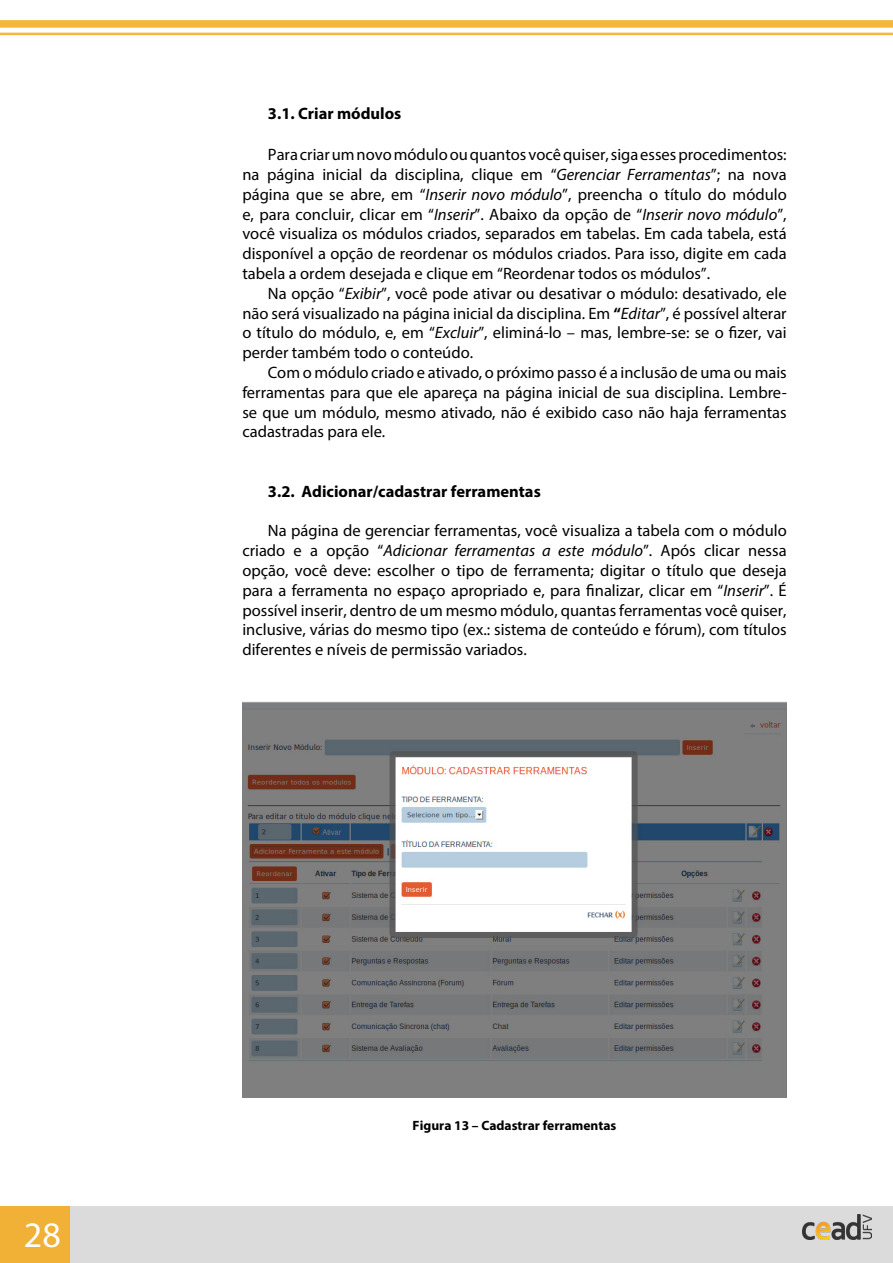
<style>
.page{position:relative;width:893px;height:1263px;background:#fff}
.page>*{position:absolute;margin:0;border:0;box-sizing:border-box;transform-origin:0 0}
.t1{font:36px "Myriad Pro";color:#fff}
.t2{font:16.5px/19.8px "Myriad Pro";color:#000;text-align:justify}
.t3{font:700 16.5px "Myriad Pro";color:#000}
.t4{font:700 13.5px "Myriad Pro";color:#000}
.s1{font-style:italic}
.s2{font-weight:700}
</style>
<div class="page">
<div style="left:0;top:1207px;width:893px;height:56px;background:#dbdbdb"></div>
<img style="left:802px;top:1214px;width:69px;height:25px">
<div style="left:0;top:1207px;width:69px;height:56px;background:#f1b036"></div>
<div style="left:0;top:20px;width:893px;height:8px;background:#f6b63c"></div>
<hr style="left:0;top:33px;width:893px;height:2px;background:#f5aa1c">
<img style="left:242px;top:702px;width:545px;height:396px">
<p class="t3" style="left:268px;top:102px;width:135px">3.1. Criar módulos</p>
<p class="t2" style="left:242px;top:144px;width:546px;text-indent:26px">Para criar um novo módulo ou quantos você quiser, siga esses procedimentos: na página inicial da disciplina, clique em “<span class="s1">Gerenciar Ferramentas</span>”; na nova página que se abre, em “<span class="s1">Inserir novo módulo</span>”, preencha o título do módulo e, para concluir, clicar em “<span class="s1">Inserir</span>”. Abaixo da opção de “<span class="s1">Inserir novo módulo</span>”, você visualiza os módulos criados, separados em tabelas. Em cada tabela, está disponível a opção de reordenar os módulos criados. Para isso, digite em cada tabela a ordem desejada e clique em “Reordenar todos os módulos”.</p>
<p class="t2" style="left:242px;top:283px;width:546px;text-indent:26px">Na opção “<span class="s1">Exibir</span>”, você pode ativar ou desativar o módulo: desativado, ele não será visualizado na página inicial da disciplina. Em <span class="s2">“</span><span class="s1">Editar</span>”, é possível alterar o título do módulo, e, em “<span class="s1">Excluir</span>”, eliminá-lo – mas, lembre-se: se o fizer, vai perder também todo o conteúdo.</p>
<p class="t2" style="left:242px;top:362px;width:546px;text-indent:26px">Com o módulo criado e ativado, o próximo passo é a inclusão de uma ou mais ferramentas para que ele apareça na página inicial de sua disciplina. Lembre&shy;se que um módulo, mesmo ativado, não é exibido caso não haja ferramentas cadastradas para ele.</p>
<p class="t3" style="left:268px;top:480px;width:274px">3.2. Adicionar/cadastrar ferramentas</p>
<p class="t2" style="left:242px;top:521px;width:546px;text-indent:26px">Na página de gerenciar ferramentas, você visualiza a tabela com o módulo criado e a opção “<span class="s1">Adicionar ferramentas a este módulo</span>”. Após clicar nessa opção, você deve: escolher o tipo de ferramenta; digitar o título que deseja para a ferramenta no espaço apropriado e, para finalizar, clicar em “<span class="s1">Inserir</span>”. É possível inserir, dentro de um mesmo módulo, quantas ferramentas você quiser, inclusive, várias do mesmo tipo (ex.: sistema de conteúdo e fórum), com títulos diferentes e níveis de permissão variados.</p>
<h1 class="t1" style="left:24px;top:1212px;width:38px">28</h1>
<p class="t4" style="left:413px;top:1117px;width:205px">Figura 13 – Cadastrar ferramentas</p>
</div>
